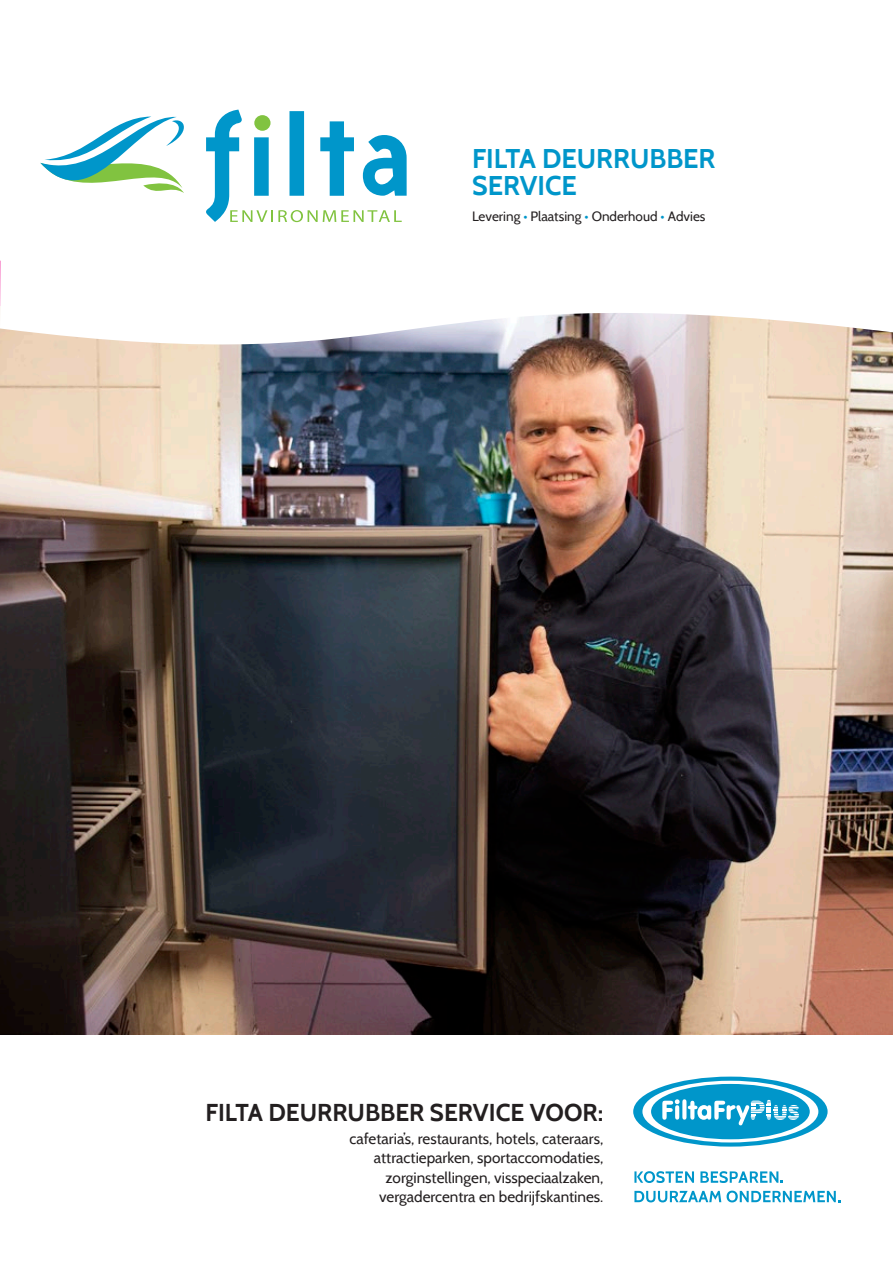
<style>
.page{position:relative;width:893px;height:1263px;background:#fff}
.page>*{position:absolute;margin:0;border:0;box-sizing:border-box;transform-origin:0 0}
.t1{font:700 27px/27px "Cabin";color:#0096ca}
.t2{font:700 24.3px "Cabin";color:#231f20}
.t3{font:15.3px/19.5px "Cabin";color:#231f20;text-align:right}
.t4{font:13.5px "Cabin";color:#231f20}
.s1{color:#0096ca}
</style>
<div class="page">
<img style="left:0;top:385px;width:893px;height:649px">
<svg style="left:0;top:109px;width:893px;height:276px"></svg>
<svg style="left:206px;top:110px;width:201px;height:112px"></svg>
<svg style="left:40px;top:115px;width:152px;height:103px"></svg>
<svg style="left:634px;top:1171px;width:60px;height:12px"></svg>
<svg style="left:700px;top:1171px;width:83px;height:12px"></svg>
<svg style="left:634px;top:1191px;width:87px;height:11px"></svg>
<svg style="left:727px;top:1190px;width:113px;height:12px"></svg>
<svg style="left:633px;top:1076px;width:195px;height:70px;background:#1ca1cf"></svg>
<svg style="left:642px;top:1081px;width:176px;height:61px"></svg>
<div style="left:651px;top:1084px;width:159px;height:55px;background:#0096ca;border-radius:50%"></div>
<svg style="left:662px;top:1099px;width:137px;height:26px"></svg>
<h1 class="t1" style="left:472px;top:145px;width:245px">FILTA DEURRUBBER<br>SERVICE</h1>
<p class="t4" style="left:472px;top:208px;width:235px">Levering <span class="s1">•</span> Plaatsing <span class="s1">•</span> Onderhoud <span class="s1">•</span> Advies</p>
<h2 class="t2" style="left:205px;top:1098px;width:399px">FILTA DEURRUBBER SERVICE VOOR:</h2>
<p class="t3" style="left:349px;top:1128px;width:255px">cafetaria’s, restaurants, hotels, cateraars, attractieparken, sportaccomodaties, zorginstellingen, visspeciaalzaken, vergadercentra en bedrijfskantines.</p>
</div>
